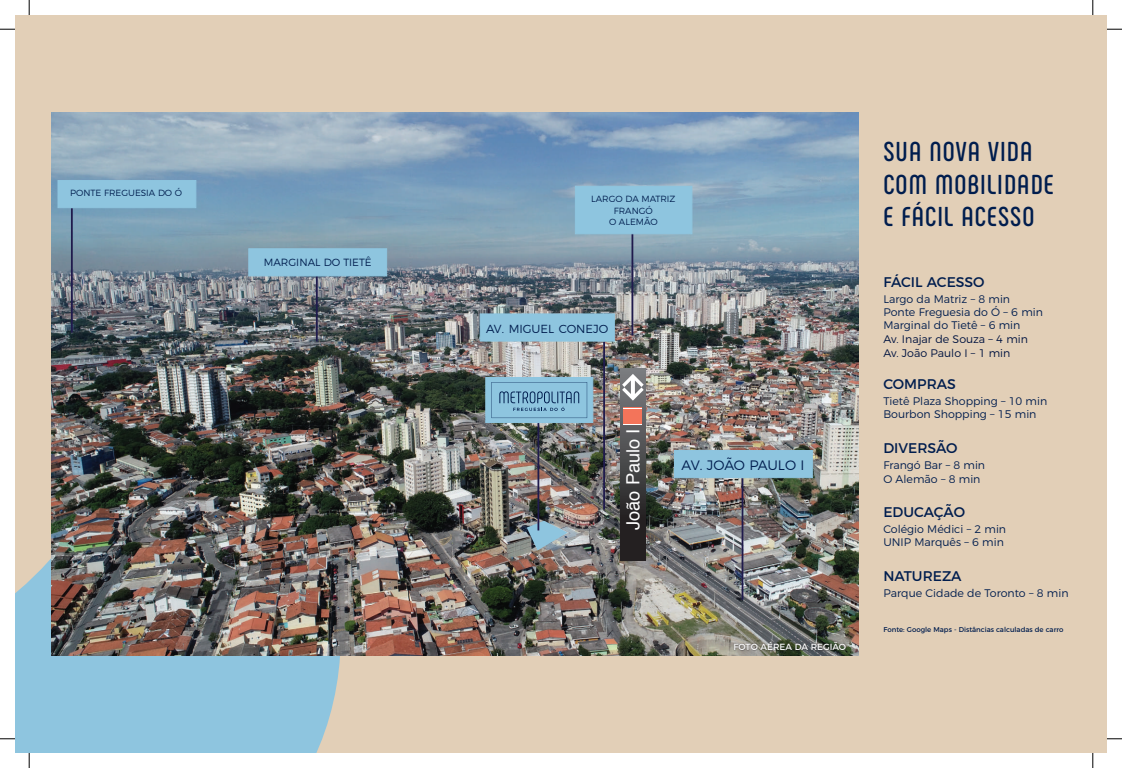
<style>
.page{position:relative;width:1122px;height:768px;background:#fff}
.page>*{position:absolute;margin:0;border:0;box-sizing:border-box;transform-origin:0 0}
.t1{font:700 27.3px/32.7px "Phenomena";letter-spacing:.04em;color:#001d4e}
.t2{font:18.2px "Helvetica";color:#fff}
.t3{font:14px "Montserrat";color:#001d4e}
.t4{font:300 13.7px "Montserrat";letter-spacing:-.015em;color:#001d4e}
.t5{font:300 11.7px "Montserrat";color:#001d4e}
.t6{font:300 11px/13.2px "Montserrat";color:#001d4e}
.t7{font:300 11px/14.8px "Montserrat";color:#001340}
.t8{font:300 10.4px "Montserrat";color:#001d4e}
.t9{font:300 8.9px/11.4px "Montserrat";color:#001d4e;text-align:center}
.t10{font:8.9px "Montserrat";letter-spacing:-.005em;color:#fff}
.t11{font:7px "Montserrat";color:#001d4e}
</style>
<div class="page">
<div style="left:15px;top:15px;width:1091px;height:737px;background:#e2cfb7"></div>
<svg style="left:15px;top:315px;width:377px;height:437px;fill:#8ec5df"></svg>
<img style="left:52px;top:112px;width:806px;height:543px">
<hr style="left:603px;top:341px;width:2px;height:168px;background:#201b4d">
<div style="left:479px;top:313px;width:135px;height:28px;background:#8ec5df;border:1px solid #8ec5df"></div>
<svg style="left:620px;top:368px;width:25px;height:191px;background:#413f41"></svg>
<svg style="left:622px;top:373px;width:21px;height:27px"></svg>
<div style="left:624px;top:407px;width:18px;height:17px;background:#f3745a"></div>
<svg style="left:624px;top:424px;width:18px;height:1px"></svg>
<hr style="left:741px;top:478px;width:2px;height:121px;background:#201b4d">
<div style="left:674px;top:449px;width:138px;height:29px;background:#8ec5df;border:1px solid #8ec5df"></div>
<hr style="left:631px;top:214px;width:2px;height:121px;background:#201b4d">
<div style="left:575px;top:186px;width:117px;height:48px;background:#8ec5df"></div>
<hr style="left:316px;top:275px;width:2px;height:66px;background:#201b4d">
<div style="left:248px;top:248px;width:139px;height:28px;background:#8ec5df;border:1px solid #8ec5df"></div>
<hr style="left:71px;top:208px;width:2px;height:124px;background:#201b4d">
<div style="left:58px;top:180px;width:138px;height:28px;background:#8ec5df"></div>
<svg style="left:526px;top:520px;width:41px;height:30px"></svg>
<hr style="left:537px;top:418px;width:2px;height:112px;background:#201b4d">
<div style="left:485px;top:377px;width:108px;height:45px;background:#8ec5df"></div>
<svg style="left:491px;top:382px;width:96px;height:36px"></svg>
<div style="left:732px;top:640px;width:115px;height:11px;background:#231f20;opacity:.75"></div>
<svg style="left:0;top:29px;width:15px;height:1px"></svg>
<svg style="left:1106px;top:29px;width:15px;height:1px"></svg>
<svg style="left:0;top:738px;width:15px;height:1px"></svg>
<svg style="left:1106px;top:737px;width:15px;height:2px"></svg>
<svg style="left:29px;top:0;width:1px;height:15px"></svg>
<svg style="left:29px;top:752px;width:1px;height:15px"></svg>
<svg style="left:1092px;top:0;width:1px;height:15px"></svg>
<svg style="left:1092px;top:752px;width:1px;height:15px"></svg>
<p class="t9" style="left:70px;top:187px;width:113px">PONTE FREGUESIA DO Ó</p>
<p class="t8" style="left:264px;top:254px;width:109px">MARGINAL DO TIETÊ</p>
<p class="t9" style="left:591px;top:192px;width:86px">LARGO DA MATRIZ<br>FRANGÓ<br>O ALEMÃO</p>
<p class="t5" style="left:486px;top:319px;width:124px">AV. MIGUEL CONEJO</p>
<h2 class="t2" style="left:619px;top:529px;width:103px;rotate:-90deg">João Paulo I</h2>
<p class="t4" style="left:681px;top:454px;width:124px">AV. JOÃO PAULO I</p>
<p class="t10" style="left:733px;top:639px;width:114px">FOTO AÉREA DA REGIÃO</p>
<h1 class="t1" style="left:883px;top:135px;width:172px">SUA NOVA VIDA<br>COM MOBILIDADE<br>E FÁCIL ACESSO</h1>
<p class="t3" style="left:883px;top:270px;width:103px">FÁCIL ACESSO</p>
<p class="t6" style="left:883px;top:291px;width:161px">Largo da Matriz – 8 min<br>Ponte Freguesia do Ó – 6 min<br>Marginal do Tietê – 6 min</p>
<p class="t7" style="left:883px;top:330px;width:146px">Av. Inajar de Souza – 4 min<br>Av. João Paulo I – 1 min</p>
<p class="t3" style="left:883px;top:372px;width:74px">COMPRAS</p>
<p class="t6" style="left:883px;top:393px;width:165px">Tietê Plaza Shopping – 10 min<br>Bourbon Shopping – 15 min</p>
<p class="t3" style="left:883px;top:437px;width:76px">DIVERSÃO</p>
<p class="t6" style="left:883px;top:457px;width:103px">Frangó Bar – 8 min<br>O Alemão – 8 min</p>
<p class="t3" style="left:883px;top:500px;width:83px">EDUCAÇÃO</p>
<p class="t6" style="left:883px;top:521px;width:124px">Colégio Médici – 2 min<br>UNIP Marquês – 6 min</p>
<p class="t3" style="left:883px;top:564px;width:80px">NATUREZA</p>
<p class="t6" style="left:883px;top:585px;width:187px">Parque Cidade de Toronto – 8 min</p>
<p class="t11" style="left:883px;top:623px;width:181px">Fonte: Google Maps - Distâncias calculadas de carro</p>
</div>
